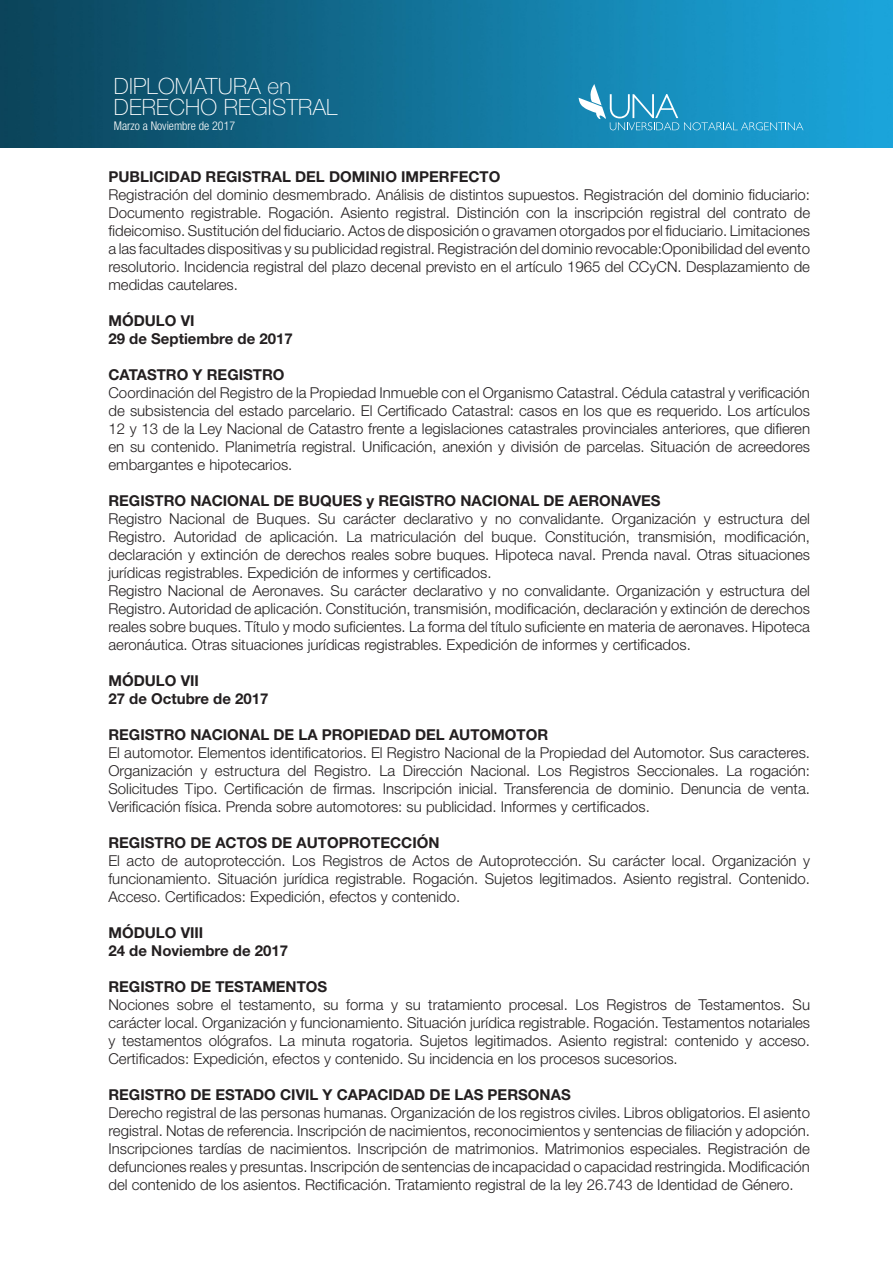
<style>
.page{position:relative;width:893px;height:1263px;background:#fff}
.page>*{position:absolute;margin:0;border:0;box-sizing:border-box;transform-origin:0 0}
.t1{font:100 22.5px/21px "Helvetica Neue";letter-spacing:.01em;color:#fff}
.t2{font:300 15px/18px "Helvetica Neue";color:#231f20;text-align:justify}
.t3{font:700 15px "Helvetica Neue";color:#231f20}
.t4{font:300 condensed 12px "Helvetica Neue";color:#fff}
</style>
<div class="page">
<img style="left:0;top:0;width:893px;height:147px">
<svg style="left:579px;top:84px;width:224px;height:46px"></svg>
<h1 class="t1" style="left:114px;top:75px;width:225px">DIPLOMATURA en<br>DERECHO REGISTRAL</h1>
<p class="t4" style="left:114px;top:119px;width:123px">Marzo a Noviembre de 2017</p>
<p class="t3" style="left:108px;top:167px;width:393px">PUBLICIDAD REGISTRAL DEL DOMINIO IMPERFECTO</p>
<p class="t2" style="left:108px;top:185px;width:703px">Registración del dominio desmembrado. Análisis de distintos supuestos. Registración del dominio fiduciario:<br>Documento registrable. Rogación. Asiento registral. Distinción con la inscripción registral del contrato de fideicomiso. Sustitución del fiduciario. Actos de disposición o gravamen otorgados por el fiduciario. Limitaciones a las facultades dispositivas y su publicidad registral. Registración del dominio revocable:Oponibilidad del evento resolutorio. Incidencia registral del plazo decenal previsto en el artículo 1965 del CCyCN. Desplazamiento de medidas cautelares.</p>
<p class="t3" style="left:108px;top:311px;width:88px">MÓDULO VI</p>
<p class="t3" style="left:108px;top:329px;width:186px">29 de Septiembre de 2017</p>
<p class="t3" style="left:108px;top:365px;width:178px">CATASTRO Y REGISTRO</p>
<p class="t2" style="left:108px;top:383px;width:703px">Coordinación del Registro de la Propiedad Inmueble con el Organismo Catastral. Cédula catastral y verificación de subsistencia del estado parcelario. El Certificado Catastral: casos en los que es requerido. Los artículos 12 y 13 de la Ley Nacional de Catastro frente a legislaciones catastrales provinciales anteriores, que difieren en su contenido. Planimetría registral. Unificación, anexión y división de parcelas. Situación de acreedores embargantes e hipotecarios.</p>
<p class="t3" style="left:108px;top:491px;width:554px">REGISTRO NACIONAL DE BUQUES y REGISTRO NACIONAL DE AERONAVES</p>
<p class="t2" style="left:108px;top:509px;width:703px">Registro Nacional de Buques. Su carácter declarativo y no convalidante. Organización y estructura del Registro. Autoridad de aplicación. La matriculación del buque. Constitución, transmisión, modificación, declaración y extinción de derechos reales sobre buques. Hipoteca naval. Prenda naval. Otras situaciones jurídicas registrables. Expedición de informes y certificados.</p>
<p class="t2" style="left:108px;top:581px;width:703px">Registro Nacional de Aeronaves. Su carácter declarativo y no convalidante. Organización y estructura del Registro. Autoridad de aplicación. Constitución, transmisión, modificación, declaración y extinción de derechos reales sobre buques. Título y modo suficientes. La forma del título suficiente en materia de aeronaves. Hipoteca aeronáutica. Otras situaciones jurídicas registrables. Expedición de informes y certificados.</p>
<p class="t3" style="left:108px;top:671px;width:92px">MÓDULO VII</p>
<p class="t3" style="left:108px;top:689px;width:162px">27 de Octubre de 2017</p>
<p class="t3" style="left:108px;top:725px;width:441px">REGISTRO NACIONAL DE LA PROPIEDAD DEL AUTOMOTOR</p>
<p class="t2" style="left:108px;top:743px;width:703px">El automotor. Elementos identificatorios. El Registro Nacional de la Propiedad del Automotor. Sus caracteres.<br>Organización y estructura del Registro. La Dirección Nacional. Los Registros Seccionales. La rogación:<br>Solicitudes Tipo. Certificación de firmas. Inscripción inicial. Transferencia de dominio. Denuncia de venta.<br>Verificación física. Prenda sobre automotores: su publicidad. Informes y certificados.</p>
<p class="t3" style="left:108px;top:833px;width:333px">REGISTRO DE ACTOS DE AUTOPROTECCIÓN</p>
<p class="t2" style="left:108px;top:851px;width:703px">El acto de autoprotección. Los Registros de Actos de Autoprotección. Su carácter local. Organización y funcionamiento. Situación jurídica registrable. Rogación. Sujetos legitimados. Asiento registral. Contenido.<br>Acceso. Certificados: Expedición, efectos y contenido.</p>
<p class="t3" style="left:108px;top:923px;width:96px">MÓDULO VIII</p>
<p class="t3" style="left:108px;top:941px;width:181px">24 de Noviembre de 2017</p>
<p class="t3" style="left:108px;top:977px;width:220px">REGISTRO DE TESTAMENTOS</p>
<p class="t2" style="left:108px;top:995px;width:703px">Nociones sobre el testamento, su forma y su tratamiento procesal. Los Registros de Testamentos. Su carácter local. Organización y funcionamiento. Situación jurídica registrable. Rogación. Testamentos notariales y testamentos ológrafos. La minuta rogatoria. Sujetos legitimados. Asiento registral: contenido y acceso.<br>Certificados: Expedición, efectos y contenido. Su incidencia en los procesos sucesorios.</p>
<p class="t3" style="left:108px;top:1085px;width:464px">REGISTRO DE ESTADO CIVIL Y CAPACIDAD DE LAS PERSONAS</p>
<p class="t2" style="left:108px;top:1103px;width:703px">Derecho registral de las personas humanas. Organización de los registros civiles. Libros obligatorios. El asiento registral. Notas de referencia. Inscripción de nacimientos, reconocimientos y sentencias de filiación y adopción.<br>Inscripciones tardías de nacimientos. Inscripción de matrimonios. Matrimonios especiales. Registración de defunciones reales y presuntas. Inscripción de sentencias de incapacidad o capacidad restringida. Modificación del contenido de los asientos. Rectificación. Tratamiento registral de la ley 26.743 de Identidad de Género.</p>
</div>
